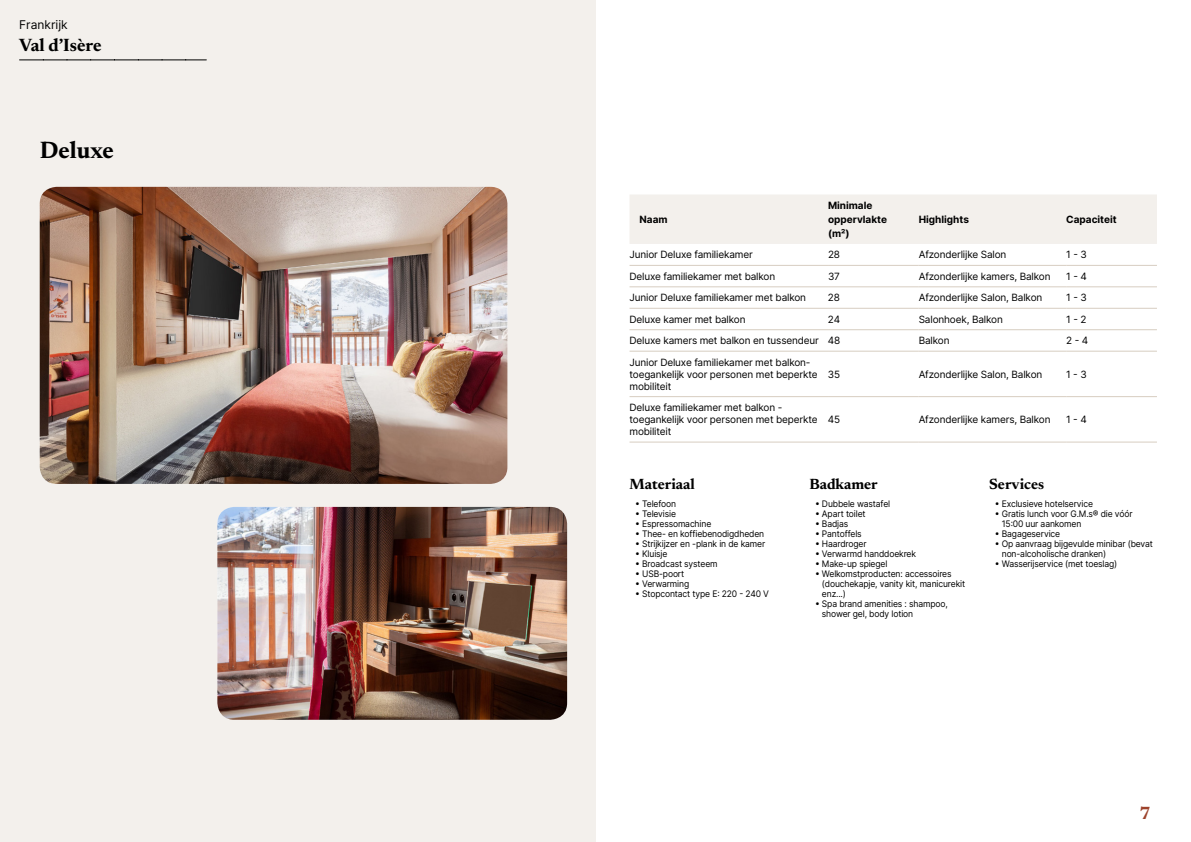
<style>
.page{position:relative;width:1191px;height:842px;background:#fff}
.page>*{position:absolute;margin:0;border:0;box-sizing:border-box;transform-origin:0 0}
.t1{font:700 24px "Newsreader 24 pt";color:#000}
.t2{font:700 18px "Newsreader 24 pt";letter-spacing:-.005em;color:#000}
.t3{font:700 18px "Newsreader 24 pt";color:#9d432c}
.t4{font:700 15px "Newsreader 24 pt";color:#000}
.t5{font:12px "Inter";color:#000}
.t6{font:10px/12px "Inter";letter-spacing:-.015em;color:#000}
.t7{font:700 10px/14px "Inter";color:#000}
.t8{font:9px/10px "Inter";letter-spacing:-.015em;color:#000;scale:.95 1}
</style>
<div class="page">
<div style="left:0;top:0;width:595px;height:842px;background:#f3f0ec"></div>
<img style="left:40px;top:187px;width:467px;height:297px">
<img style="left:217px;top:507px;width:350px;height:213px">
<svg style="left:20px;top:60px;width:186px;height:1px"></svg>
<div style="left:630px;top:195px;width:527px;height:49px;background:#f3f0ec"></div>
<hr style="left:629px;top:265px;width:199px;height:1px;background:#d7cdc1">
<hr style="left:828px;top:265px;width:90px;height:1px;background:#d7cdc1">
<hr style="left:918px;top:265px;width:148px;height:1px;background:#d7cdc1">
<hr style="left:1066px;top:265px;width:91px;height:1px;background:#d7cdc1">
<hr style="left:629px;top:286px;width:199px;height:1px;background:#d7cdc1">
<hr style="left:828px;top:286px;width:90px;height:1px;background:#d7cdc1">
<hr style="left:918px;top:286px;width:148px;height:1px;background:#d7cdc1">
<hr style="left:1066px;top:286px;width:91px;height:1px;background:#d7cdc1">
<hr style="left:629px;top:308px;width:199px;height:1px;background:#d7cdc1">
<hr style="left:828px;top:308px;width:90px;height:1px;background:#d7cdc1">
<hr style="left:918px;top:308px;width:148px;height:1px;background:#d7cdc1">
<hr style="left:1066px;top:308px;width:91px;height:1px;background:#d7cdc1">
<hr style="left:629px;top:329px;width:199px;height:1px;background:#d7cdc1">
<hr style="left:828px;top:329px;width:90px;height:1px;background:#d7cdc1">
<hr style="left:918px;top:329px;width:148px;height:1px;background:#d7cdc1">
<hr style="left:1066px;top:329px;width:91px;height:1px;background:#d7cdc1">
<hr style="left:629px;top:351px;width:199px;height:1px;background:#d7cdc1">
<hr style="left:828px;top:351px;width:90px;height:1px;background:#d7cdc1">
<hr style="left:918px;top:351px;width:148px;height:1px;background:#d7cdc1">
<hr style="left:1066px;top:351px;width:91px;height:1px;background:#d7cdc1">
<hr style="left:629px;top:396px;width:199px;height:1px;background:#d7cdc1">
<hr style="left:828px;top:396px;width:90px;height:1px;background:#d7cdc1">
<hr style="left:918px;top:396px;width:148px;height:1px;background:#d7cdc1">
<hr style="left:1066px;top:396px;width:91px;height:1px;background:#d7cdc1">
<hr style="left:629px;top:442px;width:199px;height:1px;background:#d7cdc1">
<hr style="left:828px;top:442px;width:90px;height:1px;background:#d7cdc1">
<hr style="left:918px;top:442px;width:148px;height:1px;background:#d7cdc1">
<hr style="left:1066px;top:442px;width:91px;height:1px;background:#d7cdc1">
<h3 class="t5" style="left:19px;top:15px;width:50px">Frankrijk</h3>
<h2 class="t2" style="left:19px;top:32px;width:84px">Val d’Isère</h2>
<h1 class="t1" style="left:40px;top:133px;width:76px">Deluxe</h1>
<p class="t7" style="left:639px;top:212px;width:30px">Naam</p>
<p class="t7" style="left:828px;top:198px;width:61px">Minimale oppervlakte (m²)</p>
<p class="t7" style="left:918px;top:212px;width:52px">Highlights</p>
<p class="t7" style="left:1066px;top:212px;width:52px">Capaciteit</p>
<p class="t6" style="left:629px;top:248px;width:125px">Junior Deluxe familiekamer</p>
<p class="t6" style="left:828px;top:248px;width:14px">28</p>
<p class="t6" style="left:918px;top:248px;width:89px">Afzonderlijke Salon</p>
<p class="t6" style="left:1066px;top:248px;width:22px">1 - 3</p>
<p class="t6" style="left:629px;top:270px;width:147px">Deluxe familiekamer met balkon</p>
<p class="t6" style="left:828px;top:270px;width:13px">37</p>
<p class="t6" style="left:918px;top:270px;width:133px">Afzonderlijke kamers, Balkon</p>
<p class="t6" style="left:1066px;top:270px;width:22px">1 - 4</p>
<p class="t6" style="left:629px;top:291px;width:178px">Junior Deluxe familiekamer met balkon</p>
<p class="t6" style="left:828px;top:291px;width:14px">28</p>
<p class="t6" style="left:918px;top:291px;width:125px">Afzonderlijke Salon, Balkon</p>
<p class="t6" style="left:1066px;top:291px;width:22px">1 - 3</p>
<p class="t6" style="left:629px;top:313px;width:118px">Deluxe kamer met balkon</p>
<p class="t6" style="left:828px;top:313px;width:14px">24</p>
<p class="t6" style="left:918px;top:313px;width:86px">Salonhoek, Balkon</p>
<p class="t6" style="left:1066px;top:313px;width:22px">1 - 2</p>
<p class="t6" style="left:629px;top:334px;width:212px">Deluxe kamers met balkon en tussendeur 48</p>
<p class="t6" style="left:918px;top:334px;width:32px">Balkon</p>
<p class="t6" style="left:1066px;top:334px;width:24px">2 - 4</p>
<p class="t6" style="left:629px;top:356px;width:190px">Junior Deluxe familiekamer met balkon&shy;toegankelijk voor personen met beperkte mobiliteit</p>
<p class="t6" style="left:828px;top:368px;width:14px">35</p>
<p class="t6" style="left:918px;top:368px;width:125px">Afzonderlijke Salon, Balkon</p>
<p class="t6" style="left:1066px;top:368px;width:22px">1 - 3</p>
<p class="t6" style="left:629px;top:401px;width:190px">Deluxe familiekamer met balkon - toegankelijk voor personen met beperkte mobiliteit</p>
<p class="t6" style="left:828px;top:413px;width:14px">45</p>
<p class="t6" style="left:918px;top:413px;width:133px">Afzonderlijke kamers, Balkon</p>
<p class="t6" style="left:1066px;top:413px;width:22px">1 - 4</p>
<h3 class="t4" style="left:629px;top:473px;width:67px">Materiaal</h3>
<p class="t8" style="left:635px;top:499px;width:45px">• Telefoon</p>
<p class="t8" style="left:635px;top:509px;width:44px">• Televisie</p>
<p class="t8" style="left:635px;top:519px;width:82px">• Espressomachine</p>
<p class="t8" style="left:635px;top:529px;width:137px">• Thee- en koffiebenodigdheden</p>
<p class="t8" style="left:635px;top:539px;width:138px">• Strijkijzer en -plank in de kamer</p>
<p class="t8" style="left:635px;top:549px;width:35px">• Kluisje</p>
<p class="t8" style="left:635px;top:559px;width:88px">• Broadcast systeem</p>
<p class="t8" style="left:635px;top:569px;width:53px">• USB-poort</p>
<p class="t8" style="left:635px;top:579px;width:58px">• Verwarming</p>
<p class="t8" style="left:635px;top:589px;width:142px">• Stopcontact type E: 220 - 240 V</p>
<h3 class="t4" style="left:809px;top:473px;width:70px">Badkamer</h3>
<p class="t8" style="left:815px;top:499px;width:81px">• Dubbele wastafel</p>
<p class="t8" style="left:815px;top:509px;width:55px">• Apart toilet</p>
<p class="t8" style="left:815px;top:519px;width:37px">• Badjas</p>
<p class="t8" style="left:815px;top:529px;width:51px">• Pantoffels</p>
<p class="t8" style="left:815px;top:539px;width:56px">• Haardroger</p>
<p class="t8" style="left:815px;top:549px;width:108px">• Verwarmd handdoekrek</p>
<p class="t8" style="left:815px;top:559px;width:78px">• Make-up spiegel</p>
<p class="t8" style="left:822px;top:569px;width:152px;text-indent:-7px">• Welkomstproducten: accessoires (douchekapje, vanity kit, manicurekit enz...)</p>
<p class="t8" style="left:822px;top:599px;width:134px;text-indent:-7px">• Spa brand amenities : shampoo, shower gel, body lotion</p>
<h3 class="t4" style="left:989px;top:473px;width:57px">Services</h3>
<p class="t8" style="left:994px;top:499px;width:105px">• Exclusieve hotelservice</p>
<p class="t8" style="left:1001px;top:509px;width:139px;text-indent:-7px">• Gratis lunch voor G.M.s® die vóór<br>15:00 uur aankomen</p>
<p class="t8" style="left:994px;top:529px;width:70px">• Bagageservice</p>
<p class="t8" style="left:1001px;top:539px;width:160px;text-indent:-7px">• Op aanvraag bijgevulde minibar (bevat non-alcoholische dranken)</p>
<p class="t8" style="left:994px;top:559px;width:130px">• Wasserijservice (met toeslag)</p>
<h2 class="t3" style="left:1139px;top:800px;width:13px">7</h2>
</div>
